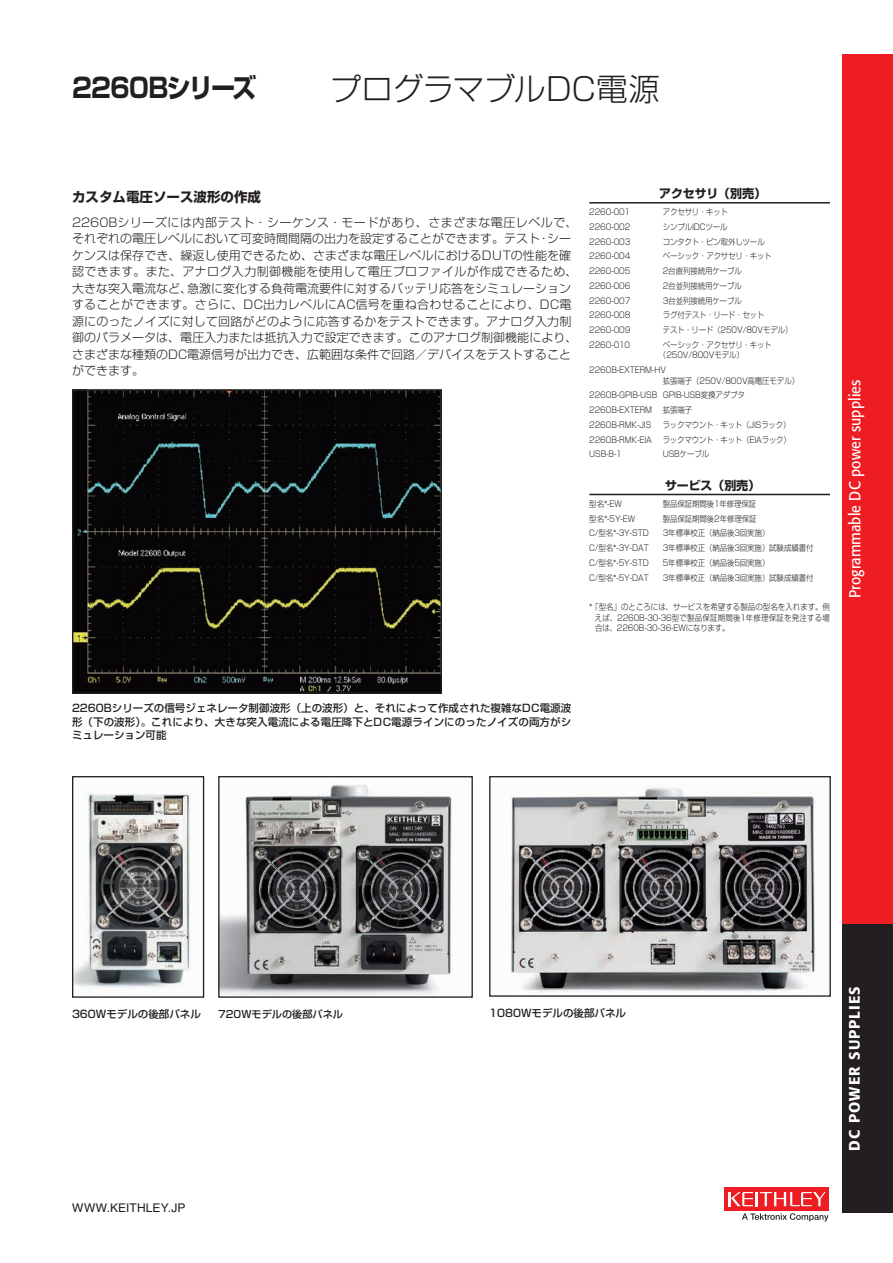
<style>
.page{position:relative;width:893px;height:1263px;background:#fff}
.page>*{position:absolute;margin:0;border:0;box-sizing:border-box;transform-origin:0 0}
.t1{font:300 31.5px "Shin Go Pro";color:#231f20}
.t2{font:700 27px "Shin Go Pro";letter-spacing:-.05em;color:#231f20;scale:.9 1}
.t3{font:15.75px "Formata";color:#fff;scale:.9 1}
.t4{font:500 15px "Formata";letter-spacing:.07em;color:#fff}
.t5{font:700 13.5px "Shin Go Pro";color:#231f20}
.t6{font:300 12px/16.5px "Shin Go Pro";letter-spacing:.005em;color:#231f20}
.t7{font:700 12px "Shin Go Pro";letter-spacing:-.01em;color:#231f20}
.t8{font:12px "Helvetica LT Std";letter-spacing:.01em;color:#231f20}
.t9{font:500 10.5px/13.5px "Shin Go Pro";color:#231f20;text-align:justify}
.t10{font:500 10.2px "Shin Go Pro";color:#231f20}
.t11{font:300 8.25px/10.5px "Shin Go Pro";letter-spacing:-.015em;color:#231f20;scale:.9 1}
</style>
<div class="page">
<div style="left:842px;top:54px;width:51px;height:870px;background:#ee1d23"></div>
<div style="left:842px;top:924px;width:51px;height:288px;background:#231f20"></div>
<div style="left:724px;top:1187px;width:105px;height:24px;background:#ee1d23"></div>
<hr style="left:755px;top:1192px;width:3px;height:14px;background:#fff">
<svg style="left:729px;top:1192px;width:24px;height:14px"></svg>
<svg style="left:760px;top:1192px;width:65px;height:14px"></svg>
<svg style="left:742px;top:1213px;width:86px;height:8px"></svg>
<hr style="left:589px;top:202px;width:241px;height:2px;background:#231f20">
<hr style="left:589px;top:494px;width:241px;height:1px;background:#231f20">
<img style="left:74px;top:391px;width:366px;height:301px">
<div style="left:72px;top:389px;width:370px;height:305px;border:1px solid #231f20"></div>
<img style="left:74px;top:793px;width:117px;height:195px">
<div style="left:72px;top:776px;width:132px;height:222px;border:1px solid #231f20"></div>
<img style="left:220px;top:784px;width:233px;height:212px">
<div style="left:218px;top:776px;width:255px;height:222px;border:1px solid #231f20"></div>
<img style="left:510px;top:786px;width:306px;height:207px">
<div style="left:489px;top:776px;width:342px;height:221px;border:1px solid #231f20"></div>
<h2 class="t2" style="left:72px;top:66px;width:206px">2260Bシリーズ</h2>
<h1 class="t1" style="left:330px;top:64px;width:332px">プログラマブルDC電源</h1>
<h3 class="t5" style="left:72px;top:186px;width:190px">カスタム電圧ソース波形の作成</h3>
<p class="t6" style="left:72px;top:212px;width:507px">2260Bシリーズには内部テスト・シーケンス・モードがあり、さまざまな電圧レベルで、それぞれの電圧レベルにおいて可変時間間隔の出力を設定することができます。テスト・シーケンスは保存でき、繰返し使用できるため、さまざまな電圧レベルにおけるDUTの性能を確認できます。また、アナログ入力制御機能を使用して電圧プロファイルが作成できるため、大きな突入電流など、急激に変化する負荷電流要件に対するバッテリ応答をシミュレーションすることができます。さらに、DC出力レベルにAC信号を重ね合わせることにより、DC電源にのったノイズに対して回路がどのように応答するかをテストできます。アナログ入力制御のパラメータは、電圧入力または抵抗入力で設定できます。このアナログ制御機能により、さまざまな種類のDC電源信号が出力でき、広範囲な条件で回路／デバイスをテストすることができます。</p>
<h3 class="t7" style="left:659px;top:184px;width:108px">アクセサリ（別売）</h3>
<p class="t11" style="left:589px;top:206px;width:47px">2260-001</p>
<p class="t11" style="left:663px;top:206px;width:74px">アクセサリ・キット</p>
<p class="t11" style="left:589px;top:220px;width:47px">2260-002</p>
<p class="t11" style="left:663px;top:220px;width:73px">シンプルIDCツール</p>
<p class="t11" style="left:589px;top:235px;width:47px">2260-003</p>
<p class="t11" style="left:663px;top:235px;width:115px">コンタクト・ピン取外しツール</p>
<p class="t11" style="left:589px;top:250px;width:47px">2260-004</p>
<p class="t11" style="left:663px;top:250px;width:122px">ベーシック・アクサセリ・キット</p>
<p class="t11" style="left:589px;top:265px;width:47px">2260-005</p>
<p class="t11" style="left:663px;top:265px;width:89px">2台直列接続用ケーブル</p>
<p class="t11" style="left:589px;top:279px;width:47px">2260-006</p>
<p class="t11" style="left:663px;top:279px;width:89px">2台並列接続用ケーブル</p>
<p class="t11" style="left:589px;top:294px;width:47px">2260-007</p>
<p class="t11" style="left:663px;top:294px;width:89px">3台並列接続用ケーブル</p>
<p class="t11" style="left:589px;top:309px;width:47px">2260-008</p>
<p class="t11" style="left:663px;top:309px;width:114px">ラグ付テスト・リード・セット</p>
<p class="t11" style="left:589px;top:324px;width:47px">2260-009</p>
<p class="t11" style="left:663px;top:324px;width:146px">テスト・リード（250V/80Vモデル）</p>
<p class="t11" style="left:589px;top:338px;width:47px">2260-010</p>
<p class="t11" style="left:659px;top:338px;width:127px;text-indent:4px">ベーシック・アクセサリ・キット（250V/800Vモデル）</p>
<p class="t11" style="left:663px;top:364px;width:153px;text-indent:-74px">2260B-EXTERM-HV<br>拡張端子（250V/800V高電圧モデル）</p>
<p class="t11" style="left:589px;top:387px;width:174px;line-height:14.7px">2260B-GPIB-USB GPIB-USB変換アダプタ<br>2260B-EXTERM</p>
<p class="t11" style="left:663px;top:404px;width:34px">拡張端子</p>
<p class="t11" style="left:589px;top:418px;width:71px">2260B-RMK-JIS</p>
<p class="t11" style="left:663px;top:418px;width:144px">ラックマウント・キット（JISラック）</p>
<p class="t11" style="left:589px;top:433px;width:71px">2260B-RMK-EIA</p>
<p class="t11" style="left:663px;top:433px;width:144px">ラックマウント・キット（EIAラック）</p>
<p class="t11" style="left:589px;top:448px;width:38px">USB-B-1</p>
<p class="t11" style="left:663px;top:448px;width:53px">USBケーブル</p>
<h3 class="t7" style="left:665px;top:476px;width:97px">サービス（別売）</h3>
<p class="t11" style="left:589px;top:497px;width:38px">型名*-EW</p>
<p class="t11" style="left:663px;top:497px;width:105px">製品保証期間後1年修理保証</p>
<p class="t11" style="left:589px;top:512px;width:53px">型名*-5Y-EW</p>
<p class="t11" style="left:663px;top:512px;width:106px">製品保証期間後2年修理保証</p>
<p class="t11" style="left:589px;top:527px;width:68px">C/型名*-3Y-STD</p>
<p class="t11" style="left:663px;top:527px;width:120px">3年標準校正（納品後3回実施）</p>
<p class="t11" style="left:589px;top:542px;width:68px">C/型名*-3Y-DAT</p>
<p class="t11" style="left:663px;top:542px;width:169px">3年標準校正（納品後3回実施）試験成績書付</p>
<p class="t11" style="left:589px;top:556px;width:68px">C/型名*-5Y-STD</p>
<p class="t11" style="left:663px;top:556px;width:120px">5年標準校正（納品後5回実施）</p>
<p class="t11" style="left:589px;top:571px;width:68px">C/型名*-5Y-DAT</p>
<p class="t11" style="left:663px;top:571px;width:169px">3年標準校正（納品後3回実施）試験成績書付</p>
<p class="t11" style="left:595px;top:601px;width:263px;text-align:justify;text-indent:-6px">*「型名」のところには、サービスを希望する製品の型名を入れます。例えば、2260B-30-36型で製品保証期間後1年修理保証を発注する場合は、2260B-30-36-EWになります。</p>
<h3 class="t3" style="left:845px;top:598px;width:244px;rotate:-90deg">Programmable DC power supplies</h3>
<p class="t9" style="left:72px;top:700px;width:501px">2260Bシリーズの信号ジェネレータ制御波形（上の波形）と、それによって作成された複雑なDC電源波形（下の波形）。これにより、大きな突入電流による電圧降下とDC電源ラインにのったノイズの両方がシミュレーション可能</p>
<p class="t9" style="left:72px;top:1006px;width:130px">360Wモデルの後部パネル</p>
<p class="t10" style="left:218px;top:1006px;width:126px">720Wモデルの後部パネル</p>
<p class="t9" style="left:489px;top:1005px;width:138px">1080Wモデルの後部パネル</p>
<h3 class="t8" style="left:72px;top:1201px;width:115px">WWW.KEITHLEY.JP</h3>
<h3 class="t4" style="left:845px;top:1150px;width:166px;rotate:-90deg">DC POWER SUPPLIES</h3>
</div>
